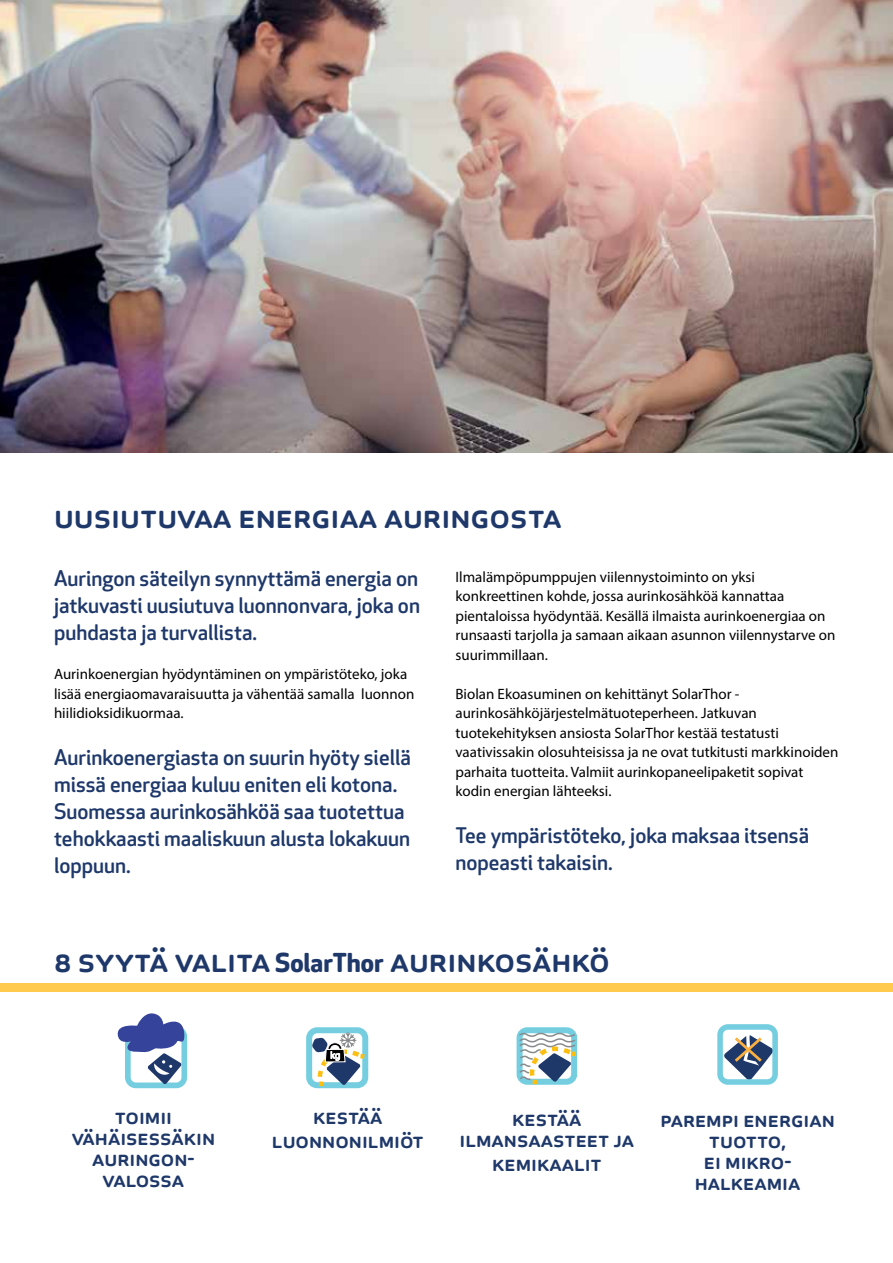
<style>
.page{position:relative;width:893px;height:1263px;background:#fff}
.page>*{position:absolute;margin:0;border:0;box-sizing:border-box;transform-origin:0 0}
.t1{font:500 34.5px "Apex Rounded";color:#1e386a}
.t2{font:500 22.5px/21px "Apex Rounded";color:#1e386a;text-align:center}
.t3{font:500 21px/27px "Apex Rounded";color:#1e386a}
.t4{font:15px/19.5px "Myriad Pro";color:#000}
.s1{font-weight:700;font-size:25.5px}
</style>
<div class="page">
<svg style="left:118px;top:1013px;width:69px;height:75px"></svg>
<img style="left:0;top:0;width:893px;height:452px">
<div style="left:0;top:984px;width:893px;height:8px;background:#ffca4e"></div>
<svg style="left:717px;top:1024px;width:61px;height:61px"></svg>
<div style="left:517px;top:1027px;width:60px;height:58px;border:6px solid #74cee0;border-radius:8px"></div>
<svg style="left:518px;top:1032px;width:60px;height:53px"></svg>
<div style="left:306px;top:1027px;width:62px;height:61px;border:6px solid #74cee0;border-radius:8px"></div>
<svg style="left:312px;top:1031px;width:57px;height:57px"></svg>
<h1 class="t1" style="left:54px;top:496px;width:509px">uusiutuvaa energiaa auringosta</h1>
<h3 class="t3" style="left:54px;top:566px;width:367px;text-align:justify">Auringon säteilyn synnyttämä energia on jatkuvasti uusiutuva luonnonvara, joka on puhdasta ja turvallista.</h3>
<p class="t4" style="left:54px;top:664px;width:362px">Aurinkoenergian hyödyntäminen on ympäristöteko, joka lisää energiaomavaraisuutta ja vähentää samalla luonnon hiilidioksidikuormaa.</p>
<h3 class="t3" style="left:54px;top:744px;width:358px">Aurinkoenergiasta on suurin hyöty siellä missä energiaa kuluu eniten eli kotona.<br>Suomessa aurinkosähköä saa tuotettua tehokkaasti maaliskuun alusta lokakuun loppuun.</h3>
<p class="t4" style="left:455px;top:567px;width:381px">Ilmalämpöpumppujen viilennystoiminto on yksi konkreettinen kohde, jossa aurinkosähköä kannattaa pientaloissa hyödyntää. Kesällä ilmaista aurinkoenergiaa on runsaasti tarjolla ja samaan aikaan asunnon viilennystarve on suurimmillaan.</p>
<p class="t4" style="left:455px;top:684px;width:384px">Biolan Ekoasuminen on kehittänyt SolarThor - aurinkosähköjärjestelmätuoteperheen. Jatkuvan tuotekehityksen ansiosta SolarThor kestää testatusti vaativissakin olosuhteisissa ja ne ovat tutkitusti markkinoiden parhaita tuotteita. Valmiit aurinkopaneelipaketit sopivat kodin energian lähteeksi.</p>
<h3 class="t3" style="left:455px;top:822px;width:355px">Tee ympäristöteko, joka maksaa itsensä nopeasti takaisin.</h3>
<h1 class="t1" style="left:54px;top:940px;width:557px">8 syytä valita <span class="s1">SolarThor</span> aurinkosähkö</h1>
<h2 class="t2" style="left:72px;top:1106px;width:145px">toimii vähäisessäkin auringon&shy;valossa</h2>
<h2 class="t2" style="left:272px;top:1104px;width:153px;line-height:24px">kestää luonnonilmiöt</h2>
<h2 class="t2" style="left:459px;top:1107px;width:176px">kestää ilmansaasteet ja</h2>
<h2 class="t2" style="left:492px;top:1152px;width:111px">kemikaalit</h2>
<h2 class="t2" style="left:660px;top:1109px;width:176px">parempi energian tuotto,<br>ei mikro&shy;halkeamia</h2>
</div>
